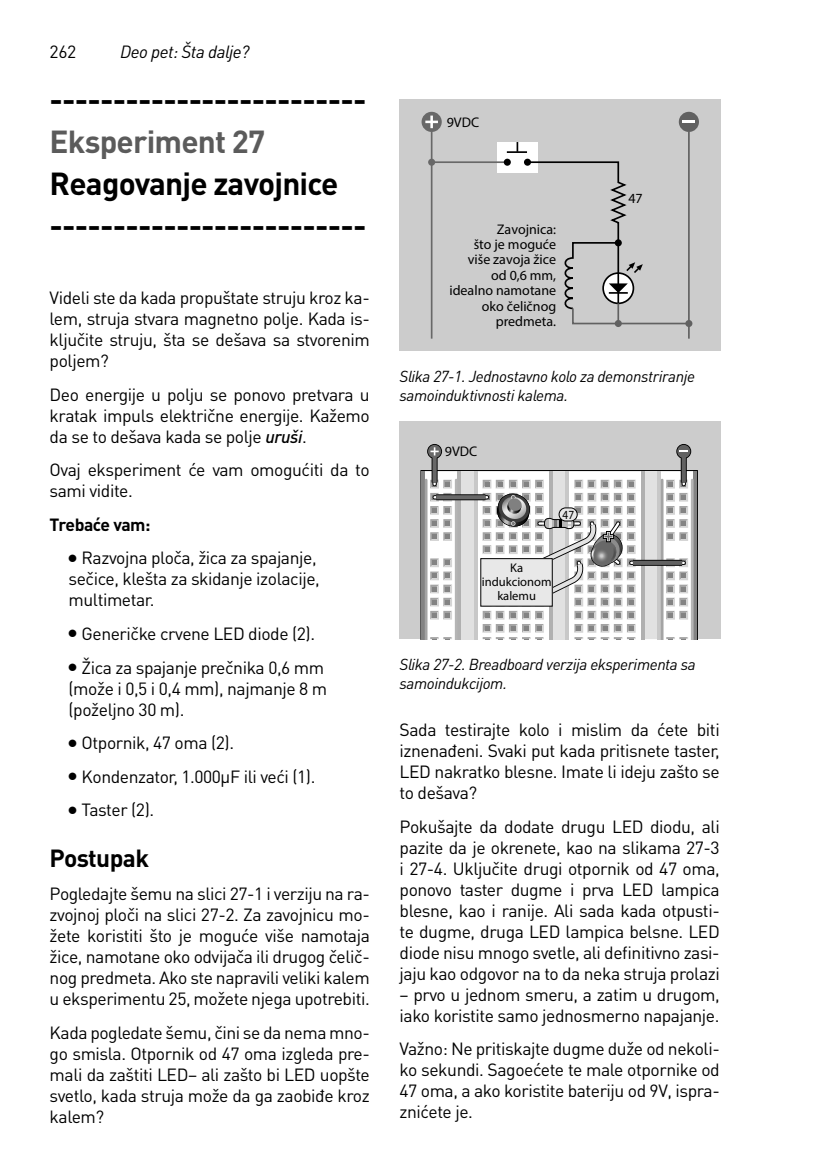
<style>
.page{position:relative;width:834px;height:1166px;background:#fff}
.page>*{position:absolute;margin:0;border:0;box-sizing:border-box;transform-origin:0 0}
.t1{font:700 31.5px/42px "DIN Pro";letter-spacing:-.025em;color:#000}
.t2{font:700 31.5px "DIN Pro";letter-spacing:-.025em;color:#5b5b5b}
.t3{font:700 24.5px "DIN Pro";letter-spacing:-.025em;color:#000}
.t4{font:17.5px/21px "DIN Pro";letter-spacing:-.025em;color:#000;text-align:justify}
.t5{font:italic 17.5px "DIN Pro";letter-spacing:-.025em;color:#000}
.t6{font:700 17.5px "DIN Pro";letter-spacing:-.03em;color:#000}
.t7{font:italic 15.75px/19.2px "DIN Pro";letter-spacing:-.025em;color:#000}
.t8{font:14px/15.4px "Myriad Pro";color:#000;text-align:right}
.t9{font:12.6px/14px "Myriad Pro";color:#000;text-align:center}
.t10{font:12.42px "Myriad Pro";color:#000;scale:.9 1}
.s1{font-weight:500;font-style:italic}
</style>
<div class="page">
<div style="left:399px;top:99px;width:321px;height:252px;background:#ccc"></div>
<div style="left:497px;top:142px;width:40px;height:30px;background:#fff"></div>
<hr style="left:506px;top:151px;width:21px;height:2px;background:#000">
<svg style="left:516px;top:142px;width:2px;height:10px"></svg>
<div style="left:678px;top:112px;width:20px;height:20px;background:#616161;border-radius:50%"></div>
<svg style="left:682px;top:121px;width:13px;height:2px"></svg>
<div style="left:421px;top:112px;width:20px;height:20px;background:#686868;border-radius:50%"></div>
<svg style="left:425px;top:116px;width:13px;height:12px"></svg>
<hr style="left:431px;top:132px;width:1px;height:207px;background:#686868">
<hr style="left:688px;top:132px;width:1px;height:207px;background:#616161">
<hr style="left:431px;top:161px;width:76px;height:2px;background:#686868">
<div style="left:503px;top:159px;width:7px;height:7px;background:#000;border-radius:50%"></div>
<svg style="left:525px;top:160px;width:165px;height:165px"></svg>
<div style="left:614px;top:320px;width:7px;height:7px;background:#616161;border-radius:50%"></div>
<div style="left:685px;top:320px;width:7px;height:7px;background:#616161;border-radius:50%"></div>
<div style="left:428px;top:159px;width:7px;height:7px;background:#686868;border-radius:50%"></div>
<div style="left:399px;top:422px;width:321px;height:217px;background:#ccc"></div>
<div style="left:421px;top:471px;width:275px;height:168px;background:#fff"></div>
<div style="left:457px;top:471px;width:20px;height:168px;background:#e1e1e1"></div>
<hr style="left:457px;top:471px;width:3px;height:168px;background:#b0b0b0">
<hr style="left:474px;top:471px;width:3px;height:168px;background:#c8c8c8">
<hr style="left:421px;top:471px;width:3px;height:168px;background:#838383">
<div style="left:549px;top:471px;width:20px;height:168px;background:#e1e1e1"></div>
<hr style="left:549px;top:471px;width:3px;height:168px;background:#b0b0b0">
<hr style="left:565px;top:471px;width:4px;height:168px;background:#c8c8c8">
<div style="left:641px;top:471px;width:19px;height:168px;background:#e1e1e1"></div>
<hr style="left:641px;top:471px;width:3px;height:168px;background:#b0b0b0">
<hr style="left:657px;top:471px;width:3px;height:168px;background:#c8c8c8">
<hr style="left:693px;top:471px;width:3px;height:168px;background:#838383">
<svg style="left:660px;top:479px;width:33px;height:160px"></svg>
<svg style="left:424px;top:479px;width:33px;height:160px"></svg>
<div style="left:676px;top:444px;width:15px;height:15px;border:2px solid #000;border-radius:50%"></div>
<div style="left:427px;top:444px;width:15px;height:15px;border:2px solid #000;border-radius:50%"></div>
<hr style="left:433px;top:458px;width:2px;height:26px;background:#fff">
<svg style="left:431px;top:457px;width:6px;height:25px"></svg>
<svg style="left:432px;top:458px;width:4px;height:24px"></svg>
<hr style="left:682px;top:458px;width:2px;height:26px;background:#fff">
<svg style="left:680px;top:457px;width:6px;height:25px"></svg>
<svg style="left:681px;top:458px;width:4px;height:24px"></svg>
<svg style="left:677px;top:445px;width:13px;height:13px"></svg>
<svg style="left:428px;top:445px;width:13px;height:13px"></svg>
<svg style="left:430px;top:447px;width:8px;height:8px"></svg>
<hr style="left:631px;top:562px;width:52px;height:2px;background:#fff">
<svg style="left:635px;top:560px;width:47px;height:6px"></svg>
<hr style="left:632px;top:561px;width:50px;height:4px;background:#616161">
<hr style="left:434px;top:496px;width:53px;height:2px;background:#fff">
<svg style="left:436px;top:494px;width:46px;height:6px"></svg>
<svg style="left:436px;top:495px;width:46px;height:4px"></svg>
<svg style="left:482px;top:480px;width:153px;height:159px"></svg>
<div style="left:480px;top:559px;width:72px;height:47px;background:#e8e8e8"></div>
<div style="left:480px;top:558px;width:72px;height:49px;border:1px solid #000"></div>
<p class="t4" style="left:50px;top:40px;width:28px">262</p>
<p class="t5" style="left:120px;top:38px;width:131px">Deo pet: Šta dalje?</p>
<h1 class="t1" style="left:50px;top:77px;width:318px">-------------------------</h1>
<h1 class="t2" style="left:50px;top:120px;width:217px">Eksperiment 27</h1>
<h1 class="t1" style="left:50px;top:161px;width:318px">Reagovanje zavojnice -------------------------</h1>
<p class="t4" style="left:50px;top:286px;width:322px">Videli ste da kada propuštate struju kroz ka&shy;lem, struja stvara magnetno polje. Kada is&shy;ključite struju, šta se dešava sa stvorenim poljem?</p>
<p class="t4" style="left:50px;top:383px;width:321px">Deo energije u polju se ponovo pretvara u kratak impuls električne energije. Kažemo da se to dešava kada se polje <span class="s1">uruši</span>.</p>
<p class="t4" style="left:50px;top:459px;width:321px">Ovaj eksperiment će vam omogućiti da to sami vidite.</p>
<p class="t6" style="left:50px;top:512px;width:102px">Trebaće vam:</p>
<p class="t4" style="left:68px;top:547px;width:253px;text-align:left;text-indent:13px">Razvojna ploča, žica za spajanje, sečice, klešta za skidanje izolacije, multimetar.</p>
<p class="t4" style="left:82px;top:616px;width:244px;line-height:33.6px">Generičke crvene LED diode (2).<br>Žica za spajanje prečnika 0,6 mm</p>
<p class="t4" style="left:68px;top:677px;width:260px">(može i 0,5 i 0,4 mm), najmanje 8 m (poželjno 30 m).</p>
<p class="t4" style="left:82px;top:725px;width:235px;line-height:33.6px;text-align:left">Otpornik, 47 oma (2).<br>Kondenzator, 1.000µF ili veći (1).<br>Taster (2).</p>
<h2 class="t3" style="left:50px;top:841px;width:101px">Postupak</h2>
<p class="t4" style="left:50px;top:883px;width:322px">Pogledajte šemu na slici 27-1 i verziju na ra&shy;zvojnoj ploči na slici 27-2. Za zavojnicu mo&shy;žete koristiti što je moguće više namotaja žice, namotane oko odvijača ili drugog čelič&shy;nog predmeta. Ako ste napravili veliki kalem u eksperimentu 25, možete njega upotrebiti.</p>
<p class="t4" style="left:50px;top:1021px;width:322px">Kada pogledate šemu, čini se da nema mno&shy;go smisla. Otpornik od 47 oma izgleda pre&shy;mali da zaštiti LED– ali zašto bi LED uopšte svetlo, kada struja može da ga zaobiđe kroz kalem?</p>
<p class="t8" style="left:446px;top:114px;width:34px">9VDC</p>
<p class="t8" style="left:449px;top:221px;width:108px">Zavojnica:<br>što je moguće više zavoja žice od 0,6 mm, idealno namotane oko čeličnog predmeta.</p>
<p class="t8" style="left:628px;top:190px;width:16px">47</p>
<p class="t7" style="left:399px;top:365px;width:297px">Slika 27-1. Jednostavno kolo za demonstriranje samoinduktivnosti kalema.</p>
<p class="t8" style="left:445px;top:444px;width:34px">9VDC</p>
<p class="t10" style="left:562px;top:507px;width:15px">47</p>
<p class="t9" style="left:481px;top:560px;width:71px">Ka indukcionom kalemu</p>
<p class="t7" style="left:399px;top:653px;width:297px">Slika 27-2. Breadboard verzija eksperimenta sa samoindukcijom.</p>
<p class="t4" style="left:399px;top:718px;width:321px">Sada testirajte kolo i mislim da ćete biti iznenađeni. Svaki put kada pritisnete taster, LED nakratko blesne. Imate li ideju zašto se to dešava?</p>
<p class="t4" style="left:399px;top:815px;width:321px">Pokušajte da dodate drugu LED diodu, ali pazite da je okrenete, kao na slikama 27-3 i 27-4. Uključite drugi otpornik od 47 oma, ponovo taster dugme i prva LED lampica blesne, kao i ranije. Ali sada kada otpusti&shy;te dugme, druga LED lampica belsne. LED diode nisu mnogo svetle, ali definitivno zasi&shy;jaju kao odgovor na to da neka struja prolazi</p>
<p class="t4" style="left:399px;top:983px;width:322px">– prvo u jednom smeru, a zatim u drugom, iako koristite samo jednosmerno napajanje.</p>
<p class="t4" style="left:399px;top:1037px;width:321px">Važno: Ne pritiskajte dugme duže od nekoli&shy;ko sekundi. Sagoećete te male otpornike od 47 oma, a ako koristite bateriju od 9V, ispra&shy;znićete je.</p>
</div>
